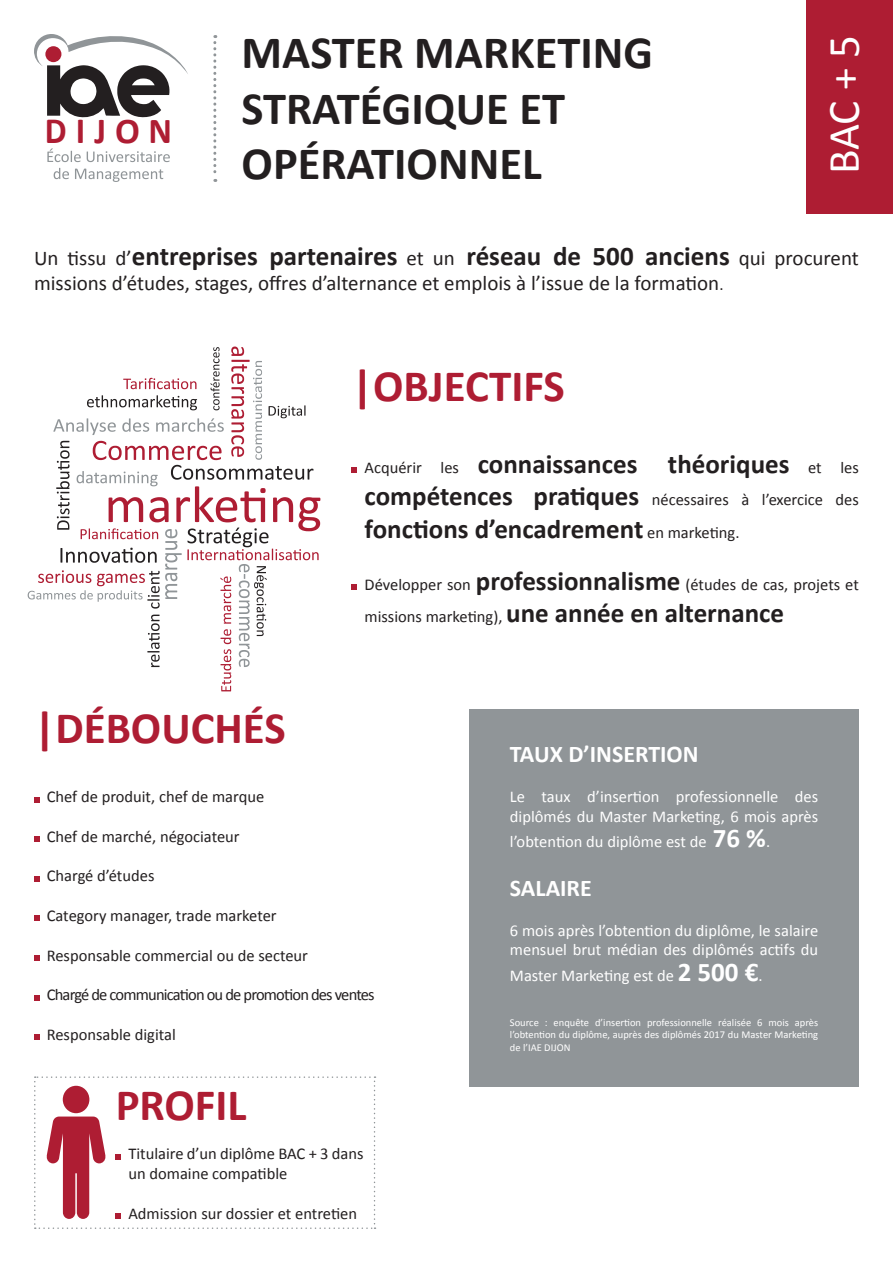
<style>
.page{position:relative;width:893px;height:1263px;background:#fff}
.page>*{position:absolute;margin:0;border:0;box-sizing:border-box;transform-origin:0 0}
.t1{font:700 46.5px/55.8px "Calibri";color:#231f20}
.t2{font:700 45px "Calibri";color:#ae1d33}
.t3{font:45px "Calibri";color:#fff}
.t4{font:700 37.2px "Calibri";color:#ae1d33;scale:.93 1}
.t5{font:700 27px "Calibri";color:#231f20}
.t6{font:700 24px "Calibri";color:#fff}
.t7{font:21px "Calibri";color:#231f20}
.t8{font:16.5px/19.8px "Calibri";color:#231f20}
.t9{font:16.5px/19.8px "Calibri";color:#fff}
.t10{font:16.5px "Calibri";letter-spacing:-.05em;color:#231f20}
.t11{font:10.5px/12.6px "Calibri";color:#fff;text-align:justify}
.s1{font-size:36.9px}
.s2{font-size:36.45px}
.s3{font-size:36.75px}
.s4{font-weight:400;font-size:21px}
.s5{font-size:16.5px}
.s6{font-weight:400;font-size:16.5px}
.s7{font-weight:700;font-size:27px}
</style>
<div class="page">
<div style="left:469px;top:709px;width:390px;height:377px;background:#909598"></div>
<svg style="left:213px;top:35px;width:3px;height:147px"></svg>
<div style="left:807px;top:0;width:86px;height:214px;background:#ae1d33"></div>
<svg style="left:352px;top:468px;width:5px;height:5px"></svg>
<svg style="left:352px;top:585px;width:5px;height:5px"></svg>
<svg style="left:34px;top:34px;width:154px;height:84px"></svg>
<svg style="left:47px;top:148px;width:34px;height:14px"></svg>
<svg style="left:87px;top:151px;width:83px;height:11px"></svg>
<svg style="left:54px;top:168px;width:15px;height:11px"></svg>
<svg style="left:75px;top:169px;width:88px;height:13px"></svg>
<svg style="left:34px;top:797px;width:5px;height:5px"></svg>
<svg style="left:34px;top:837px;width:5px;height:5px"></svg>
<svg style="left:34px;top:876px;width:5px;height:5px"></svg>
<svg style="left:34px;top:916px;width:5px;height:5px"></svg>
<svg style="left:34px;top:955px;width:5px;height:5px"></svg>
<svg style="left:34px;top:995px;width:5px;height:5px"></svg>
<svg style="left:34px;top:1035px;width:5px;height:5px"></svg>
<svg style="left:34px;top:1076px;width:341px;height:153px"></svg>
<svg style="left:28px;top:346px;width:292px;height:345px"></svg>
<h3 class="t4" style="left:45px;top:106px;width:138px">DI<span class="s1">J</span><span class="s2">O</span><span class="s3">N</span></h3>
<p class="t1" style="left:242px;top:24px;width:413px">MASTER MARKETING</p>
<p class="t1" style="left:242px;top:80px;width:325px">STRATÉGIQUE ET<br>OPÉRATIONNEL</p>
<p class="t3" style="left:816px;top:174px;width:141px;rotate:-90deg">BAC + 5</p>
<p class="t5" style="left:34px;top:238px;width:826px"><span class="s4">Un tissu d’</span>entreprises partenaires <span class="s4">et un</span> réseau de 500 anciens <span class="s4">qui procurent</span></p>
<p class="t7" style="left:34px;top:270px;width:691px">missions d’études, stages, offres d’alternance et emplois à l’issue de la formation<span class="s5">.</span></p>
<p class="t2" style="left:352px;top:357px;width:214px">|OBJECTIFS</p>
<p class="t5" style="left:365px;top:447px;width:496px"><span class="s6">Acquérir les</span> connaissances théoriques <span class="s6">et les</span></p>
<p class="t8" style="left:365px;top:490px;width:496px"><span class="s7">compétences pratiques</span> nécessaires à l’exercice des</p>
<p class="t5" style="left:365px;top:511px;width:376px">fonctions d’encadrement <span class="s6">en marketing.</span></p>
<p class="t8" style="left:365px;top:574px;width:496px">Développer son <span class="s7">professionnalisme</span> (études de cas, projets et</p>
<p class="t5" style="left:365px;top:596px;width:421px"><span class="s6">missions marketing),</span> une année en alternance</p>
<p class="t2" style="left:34px;top:699px;width:253px">|DÉBOUCHÉS</p>
<p class="t8" style="left:47px;top:787px;width:219px">Chef de produit, chef de marque</p>
<p class="t8" style="left:47px;top:826px;width:194px">Chef de marché, négociateur</p>
<p class="t8" style="left:47px;top:866px;width:109px">Chargé d’études</p>
<p class="t8" style="left:47px;top:906px;width:231px">Category manager, trade marketer</p>
<p class="t8" style="left:47px;top:945px;width:263px">Responsable commercial ou de secteur</p>
<p class="t10" style="left:47px;top:984px;width:329px">Chargé de communication ou de promotion des ventes</p>
<p class="t8" style="left:47px;top:1024px;width:131px">Responsable digital</p>
<p class="t2" style="left:116px;top:1076px;width:132px">PROFIL</p>
<p class="t8" style="left:128px;top:1144px;width:237px">Titulaire d’un diplôme BAC + 3 dans un domaine compatible</p>
<p class="t8" style="left:128px;top:1203px;width:230px">Admission sur dossier et entretien</p>
<p class="t6" style="left:510px;top:739px;width:190px">TAUX D’INSERTION</p>
<p class="t9" style="left:510px;top:787px;width:310px">Le taux d’insertion professionnelle des diplômés du Master Marketing, 6 mois après</p>
<p class="t9" style="left:510px;top:832px;width:262px">l’obtention du diplôme est de <span class="s7">76 %</span>.</p>
<p class="t6" style="left:510px;top:873px;width:83px">SALAIRE</p>
<p class="t9" style="left:510px;top:920px;width:310px">6 mois après l’obtention du diplôme, le salaire mensuel brut médian des diplômés actifs du</p>
<p class="t9" style="left:510px;top:965px;width:254px">Master Marketing est de <span class="s7">2 500 €</span>.</p>
<p class="t11" style="left:510px;top:1016px;width:310px">Source : enquête d’insertion professionnelle réalisée 6 mois après l’obtention du diplôme, auprès des diplômés 2017 du Master Marketing de l’IAE DIJON</p>
</div>
